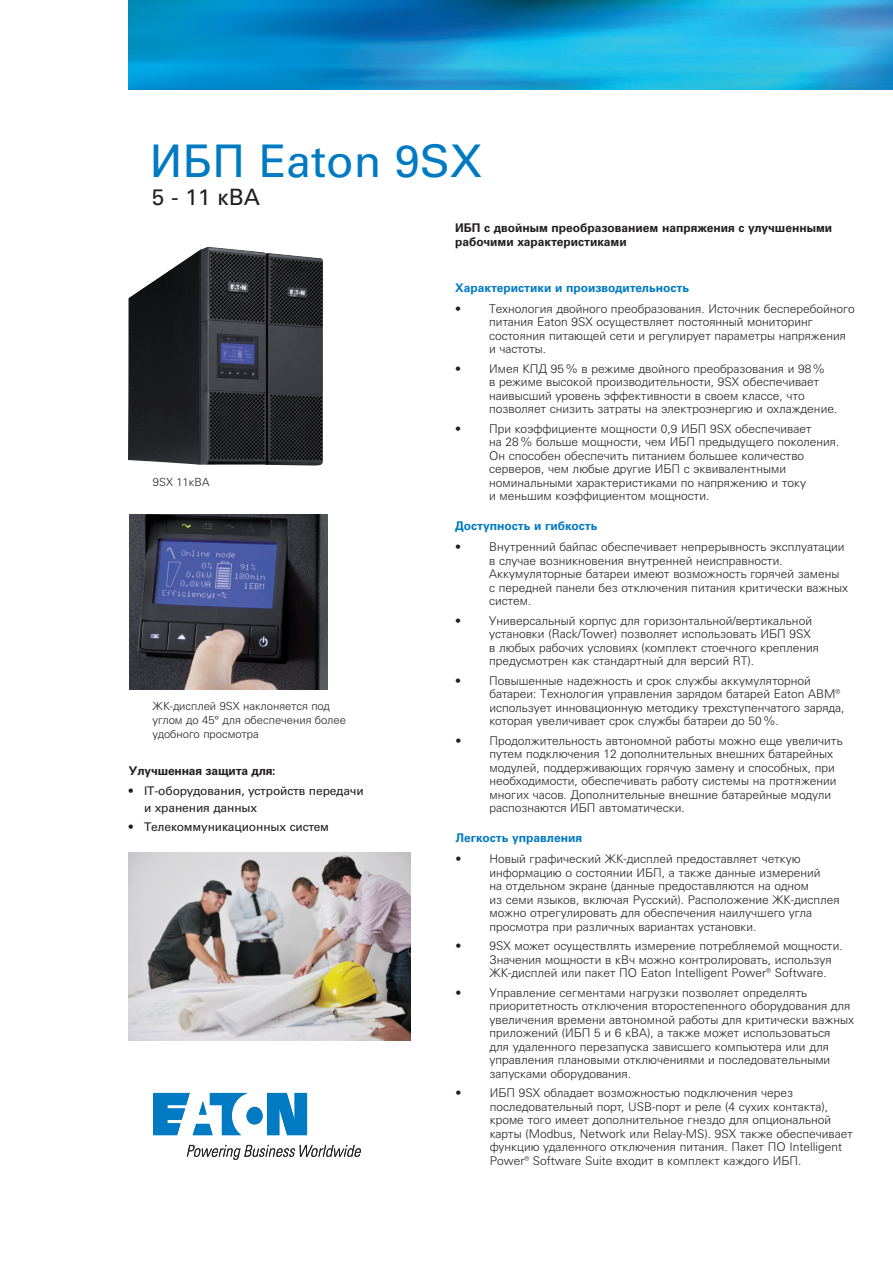
<style>
.page{position:relative;width:893px;height:1263px;background:#fff}
.page>*{position:absolute;margin:0;border:0;box-sizing:border-box;transform-origin:0 0}
.t1{font:45px "Univers Cyr";color:#007ac2}
.t2{font:22.5px "Univers Cyr";color:#231f20}
.t3{font:300 12px/13.5px "Univers Cyr";color:#231f20}
.t4{font:700 12px/13.5px "Univers Cyr";color:#231f20}
.t5{font:12px/16.5px "Univers Cyr";letter-spacing:-.01em;color:#231f20}
.t6{font:700 12px "Univers Cyr";color:#007ac2}
.t7{font:300 11.25px/13.8px "Univers Cyr";color:#231f20}
.s1{font-weight:700}
</style>
<div class="page">
<img style="left:129px;top:0;width:764px;height:89px">
<svg style="left:153px;top:1093px;width:154px;height:42px"></svg>
<svg style="left:187px;top:1145px;width:174px;height:15px"></svg>
<img style="left:128px;top:247px;width:195px;height:218px">
<img style="left:129px;top:515px;width:198px;height:175px">
<img style="left:129px;top:853px;width:282px;height:188px">
<h1 class="t1" style="left:150px;top:134px;width:334px">ИБП Eaton 9SX</h1>
<h2 class="t2" style="left:152px;top:184px;width:110px">5 - 11 кВА</h2>
<p class="t7" style="left:153px;top:475px;width:58px">9SX 11кВA</p>
<p class="t7" style="left:153px;top:699px;width:195px">ЖК-дисплей 9SX наклоняется под углом до 45° для обеспечения более удобного просмотра</p>
<p class="t4" style="left:129px;top:764px;width:148px">Улучшенная защита для:</p>
<p class="t5" style="left:144px;top:782px;width:221px;text-indent:-15px"><span class="s1">•</span> IT-оборудования, устройств передачи и хранения данных</p>
<p class="t5" style="left:129px;top:819px;width:202px"><span class="s1">•</span> Телекоммуникационных систем</p>
<p class="t4" style="left:455px;top:221px;width:379px">ИБП с двойным преобразованием напряжения с улучшенными рабочими характеристиками</p>
<p class="t6" style="left:455px;top:281px;width:236px">Характеристики и производительность</p>
<p class="t3" style="left:489px;top:302px;width:367px;text-indent:-34px">• Технология двойного преобразования. Источник бесперебойного питания Eaton 9SX осуществляет постоянный мониторинг состояния питающей сети и регулирует параметры напряжения и частоты.</p>
<p class="t3" style="left:489px;top:362px;width:350px;text-indent:-34px">• Имея КПД 95% в режиме двойного преобразования и 98%<br>в режиме высокой производительности, 9SX обеспечивает наивысший уровень эффективности в своем классе, что позволяет снизить затраты на электроэнергию и охлаждение.</p>
<p class="t3" style="left:489px;top:422px;width:352px;text-indent:-34px">• При коэффициенте мощности 0,9 ИБП 9SX обеспечивает<br>на 28% больше мощности, чем ИБП предыдущего поколения.<br>Он способен обеспечить питанием большее количество серверов, чем любые другие ИБП с эквивалентными номинальными характеристиками по напряжению и току<br>и меньшим коэффициентом мощности.</p>
<p class="t6" style="left:455px;top:519px;width:144px">Доступность и гибкость</p>
<p class="t3" style="left:489px;top:540px;width:360px;text-indent:-34px">• Внутренний байпас обеспечивает непрерывность эксплуатации в случае возникновения внутренней неисправности.<br>Аккумуляторные батареи имеют возможность горячей замены с передней панели без отключения питания критически важных систем.</p>
<p class="t3" style="left:489px;top:614px;width:331px;text-indent:-34px">• Универсальный корпус для горизонтальной/вертикальной установки (Rack/Tower) позволяет использовать ИБП 9SX в любых рабочих условиях (комплект стоечного крепления предусмотрен как стандартный для версий RT).</p>
<p class="t3" style="left:489px;top:674px;width:357px;text-indent:-34px">• Повышенные надежность и срок службы аккумуляторной батареи: Технология управления зарядом батарей Eaton ABM® использует инновационную методику трехступенчатого заряда, которая увеличивает срок службы батареи до 50%.</p>
<p class="t3" style="left:489px;top:734px;width:355px;text-indent:-34px">• Продолжительность автономной работы можно еще увеличить путем подключения 12 дополнительных внешних батарейных модулей, поддерживающих горячую замену и способных, при необходимости, обеспечивать работу системы на протяжении многих часов. Дополнительные внешние батарейные модули распознаются ИБП автоматически.</p>
<p class="t6" style="left:455px;top:831px;width:128px">Легкость управления</p>
<p class="t3" style="left:489px;top:852px;width:352px;text-indent:-34px">• Новый графический ЖК-дисплей предоставляет четкую информацию о состоянии ИБП, а также данные измерений<br>на отдельном экране (данные предоставляются на одном<br>из семи языков, включая Русский). Расположение ЖК-дисплея можно отрегулировать для обеспечения наилучшего угла просмотра при различных вариантах установки.</p>
<p class="t3" style="left:489px;top:939px;width:355px;text-indent:-34px">• 9SX может осуществлять измерение потребляемой мощности.<br>Значения мощности в кВч можно контролировать, используя<br>ЖК-дисплей или пакет ПО Eaton Intelligent Power® Software.</p>
<p class="t3" style="left:490px;top:986px;width:366px;text-indent:-34px">• Управление сегментами нагрузки позволяет определять приоритетность отключения второстепенного оборудования для увеличения времени автономной работы для критически важных приложений (ИБП 5 и 6 кВА), а также может использоваться<br>для удаленного перезапуска зависшего компьютера или для управления плановыми отключениями и последовательными запусками оборудования.</p>
<p class="t3" style="left:490px;top:1086px;width:365px;text-indent:-34px">• ИБП 9SX обладает возможностью подключения через последовательный порт, USB-порт и реле (4 сухих контакта), кроме того имеет дополнительное гнездо для опциональной карты (Modbus, Network или Relay-MS). 9SX также обеспечивает функцию удаленного отключения питания. Пакет ПО Intelligent Power® Software Suite входит в комплект каждого ИБП.</p>
</div>
